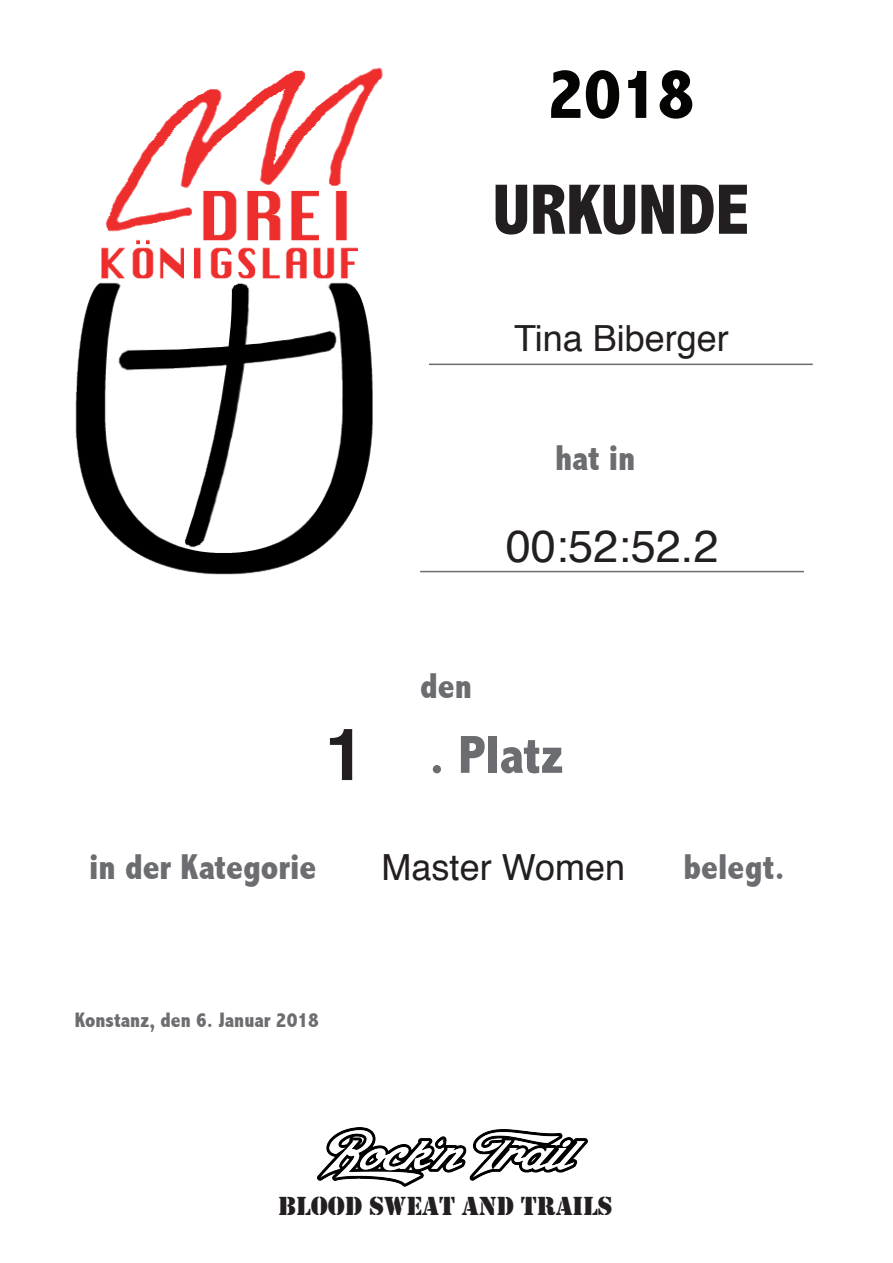
<style>
.page{position:relative;width:893px;height:1263px;background:#fff}
.page>*{position:absolute;margin:0;border:0;box-sizing:border-box;transform-origin:0 0}
.t1{font:800 condensed 72px "Abadi";color:#231f20}
.t2{font:800 condensed 72px "Abadi";color:#040503}
.t3{font:700 72px "Helvetica";color:#231f20}
.t4{font:800 condensed 54px "Abadi";color:#6c6d70}
.t5{font:45px "Helvetica";color:#231f20}
.t6{font:800 condensed 36px "Abadi";color:#6c6d70}
.t7{font:36px "Helvetica";color:#231f20}
.t8{font:27px "Stencil";color:#231f20}
.t9{font:800 condensed 21px "Abadi";color:#6c6d70}
</style>
<div class="page">
<hr style="left:429px;top:364px;width:384px;height:1px;background:#6c6d70">
<hr style="left:420px;top:571px;width:384px;height:1px;background:#6c6d70">
<img style="left:75px;top:67px;width:308px;height:508px">
<img style="left:317px;top:1127px;width:270px;height:60px">
<h1 class="t2" style="left:547px;top:55px;width:148px">2018</h1>
<h1 class="t1" style="left:493px;top:171px;width:258px">URKUNDE</h1>
<p class="t7" style="left:514px;top:324px;width:216px">Tina Biberger</p>
<p class="t6" style="left:555px;top:439px;width:82px">hat in</p>
<h1 class="t3" style="left:325px;top:725px;width:42px">1</h1>
<p class="t5" style="left:506px;top:528px;width:214px">00:52:52.2</p>
<p class="t6" style="left:420px;top:666px;width:53px">den</p>
<h2 class="t4" style="left:429px;top:726px;width:136px">. Platz</h2>
<p class="t6" style="left:89px;top:847px;width:228px">in der Kategorie</p>
<p class="t6" style="left:683px;top:847px;width:103px">belegt.</p>
<p class="t7" style="left:382px;top:852px;width:245px">Master Women</p>
<p class="t9" style="left:75px;top:1009px;width:245px">Konstanz, den 6. Januar 2018</p>
<p class="t8" style="left:278px;top:1195px;width:336px">BLOOD SWEAT AND TRAILS</p>
</div>
